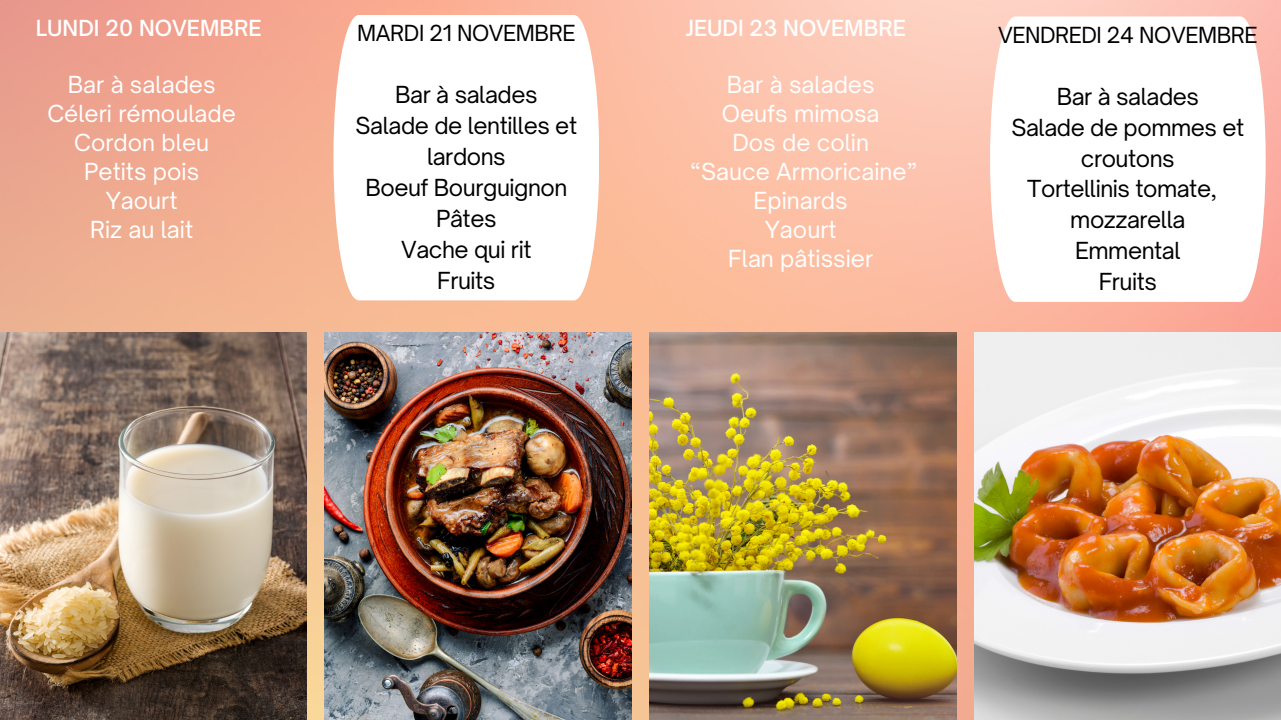
<style>
.page{position:relative;width:1281px;height:720px;background:#fff}
.page>*{position:absolute;margin:0;border:0;box-sizing:border-box;transform-origin:0 0}
.t1{font:22.5px/31px "Open Sauce One";letter-spacing:-.02em;color:#000;text-align:center}
.t2{font:22.5px "Open Sauce One";color:#fff}
.t3{font:21.25px "Open Sauce One";letter-spacing:-.02em;color:#000}
.t4{font:500 21.25px "Open Sauce One";color:#fff}
</style>
<div class="page">
<img style="left:0;top:0;width:1281px;height:720px">
<svg style="left:333px;top:15px;width:266px;height:285px"></svg>
<img style="left:0;top:332px;width:306px;height:388px">
<img style="left:650px;top:332px;width:306px;height:388px">
<img style="left:325px;top:332px;width:306px;height:388px">
<img style="left:974px;top:332px;width:307px;height:388px">
<svg style="left:990px;top:16px;width:275px;height:286px"></svg>
<p class="t4" style="left:36px;top:15px;width:227px">LUNDI 20 NOVEMBRE</p>
<p class="t2" style="left:68px;top:71px;width:149px">Bar à salades</p>
<p class="t2" style="left:47px;top:100px;width:190px">Céleri rémoulade</p>
<p class="t2" style="left:74px;top:129px;width:136px">Cordon bleu</p>
<p class="t2" style="left:84px;top:158px;width:117px">Petits pois</p>
<p class="t2" style="left:106px;top:187px;width:73px">Yaourt</p>
<p class="t2" style="left:90px;top:216px;width:104px">Riz au lait</p>
<p class="t3" style="left:357px;top:20px;width:220px">MARDI 21 NOVEMBRE</p>
<p class="t1" style="left:395px;top:79px;width:144px">Bar à salades</p>
<p class="t1" style="left:356px;top:110px;width:223px">Salade de lentilles et lardons</p>
<p class="t1" style="left:365px;top:172px;width:204px">Boeuf Bourguignon</p>
<p class="t1" style="left:436px;top:203px;width:62px">Pâtes</p>
<p class="t1" style="left:401px;top:234px;width:132px">Vache qui rit</p>
<p class="t1" style="left:437px;top:265px;width:60px">Fruits</p>
<p class="t4" style="left:686px;top:15px;width:221px">JEUDI 23 NOVEMBRE</p>
<p class="t2" style="left:727px;top:71px;width:149px">Bar à salades</p>
<p class="t2" style="left:722px;top:100px;width:159px">Oeufs mimosa</p>
<p class="t2" style="left:732px;top:129px;width:138px">Dos de colin</p>
<p class="t2" style="left:690px;top:158px;width:229px">“Sauce Armoricaine”</p>
<p class="t2" style="left:753px;top:187px;width:96px">Epinards</p>
<p class="t2" style="left:765px;top:216px;width:73px">Yaourt</p>
<p class="t2" style="left:728px;top:245px;width:146px">Flan pâtissier</p>
<p class="t3" style="left:998px;top:22px;width:261px">VENDREDI 24 NOVEMBRE</p>
<p class="t1" style="left:1056px;top:81px;width:144px">Bar à salades</p>
<p class="t1" style="left:1011px;top:112px;width:234px">Salade de pommes et croutons</p>
<p class="t1" style="left:1027px;top:173px;width:191px">Tortellinis tomate, mozzarella</p>
<p class="t1" style="left:1075px;top:235px;width:107px">Emmental</p>
<p class="t1" style="left:1098px;top:266px;width:60px">Fruits</p>
</div>
